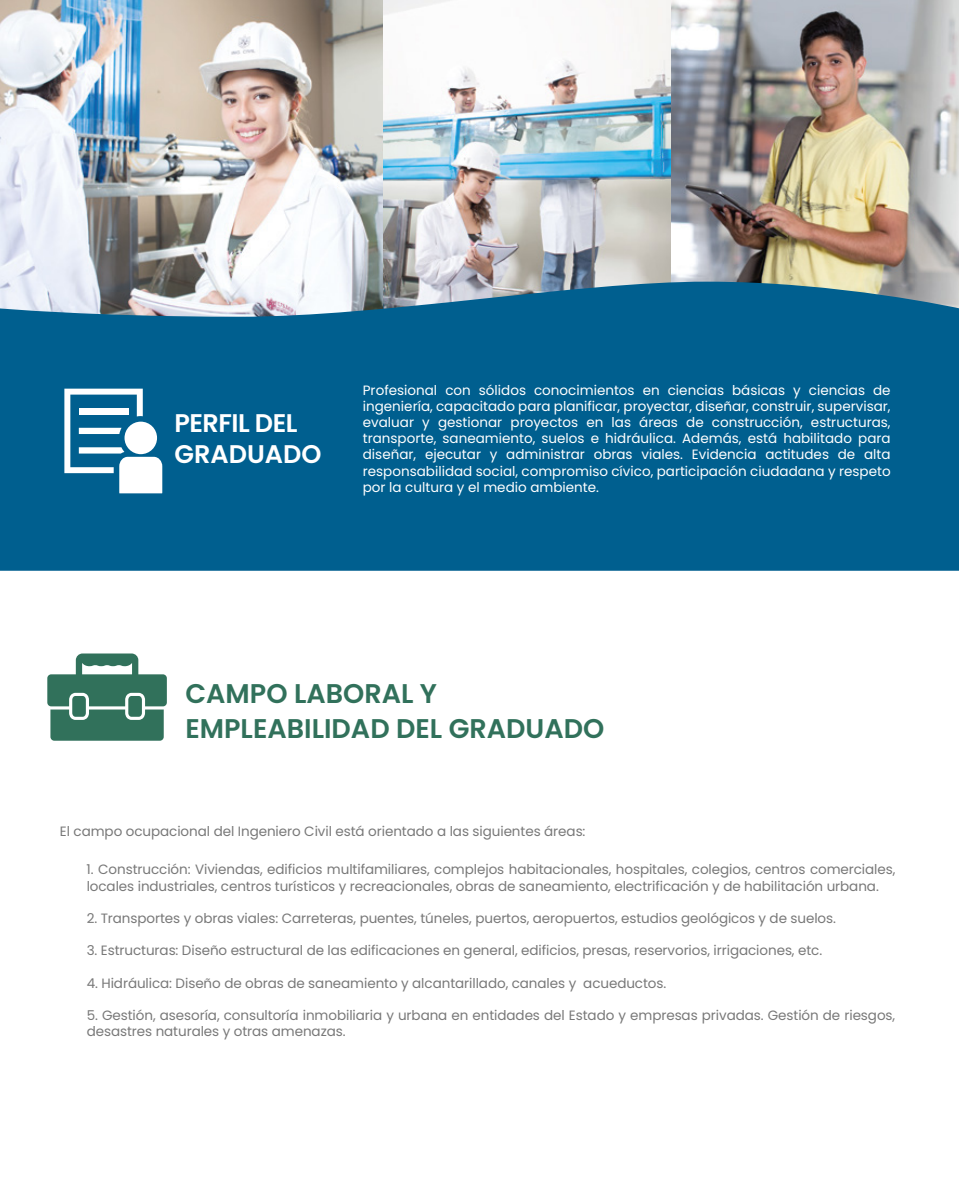
<style>
.page{position:relative;width:959px;height:1191px;background:#fff}
.page>*{position:absolute;margin:0;border:0;box-sizing:border-box;transform-origin:0 0}
.t1{font:600 27px/35.4px "Poppins";color:#31715b}
.t2{font:600 25.5px/30.6px "Poppins";letter-spacing:-.01em;color:#fff}
.t3{font:13.5px/16.2px "Poppins";letter-spacing:-.005em;color:#787878}
.t4{font:13.5px/16.2px "Poppins";color:#fff;text-align:justify}
</style>
<div class="page">
<svg style="left:47px;top:653px;width:120px;height:87px"></svg>
<img style="left:0;top:0;width:383px;height:282px">
<img style="left:383px;top:0;width:288px;height:282px">
<img style="left:671px;top:0;width:287px;height:282px">
<svg style="left:0;top:282px;width:958px;height:289px;background:#0d6592"></svg>
<svg style="left:64px;top:388px;width:98px;height:105px"></svg>
<h2 class="t2" style="left:174px;top:408px;width:148px">PERFIL DEL<br>GRADUADO</h2>
<p class="t4" style="left:362px;top:382px;width:529px">Profesional con sólidos conocimientos en ciencias básicas y ciencias de ingeniería, capacitado para planificar, proyectar, diseñar, construir, supervisar, evaluar y gestionar proyectos en las áreas de construcción, estructuras, transporte, saneamiento, suelos e hidráulica. Además, está habilitado para diseñar, ejecutar y administrar obras viales. Evidencia actitudes de alta responsabilidad social, compromiso cívico, participación ciudadana y respeto por la cultura y el medio ambiente.</p>
<h1 class="t1" style="left:185px;top:676px;width:420px">CAMPO LABORAL Y<br>EMPLEABILIDAD DEL GRADUADO</h1>
<p class="t3" style="left:60px;top:823px;width:527px">El campo ocupacional del Ingeniero Civil está orientado a las siguientes áreas:</p>
<p class="t3" style="left:87px;top:861px;width:810px">1. Construcción: Viviendas, edificios multifamiliares, complejos habitacionales, hospitales, colegios, centros comerciales, locales industriales, centros turísticos y recreacionales, obras de saneamiento, electrificación y de habilitación urbana.</p>
<p class="t3" style="left:87px;top:910px;width:750px">2. Transportes y obras viales: Carreteras, puentes, túneles, puertos, aeropuertos, estudios geológicos y de suelos.</p>
<p class="t3" style="left:87px;top:942px;width:736px">3. Estructuras: Diseño estructural de las edificaciones en general, edificios, presas, reservorios, irrigaciones, etc.</p>
<p class="t3" style="left:87px;top:975px;width:581px">4. Hidráulica: Diseño de obras de saneamiento y alcantarillado, canales y acueductos.</p>
<p class="t3" style="left:87px;top:1007px;width:809px">5. Gestión, asesoría, consultoría inmobiliaria y urbana en entidades del Estado y empresas privadas. Gestión de riesgos, desastres naturales y otras amenazas.</p>
</div>
